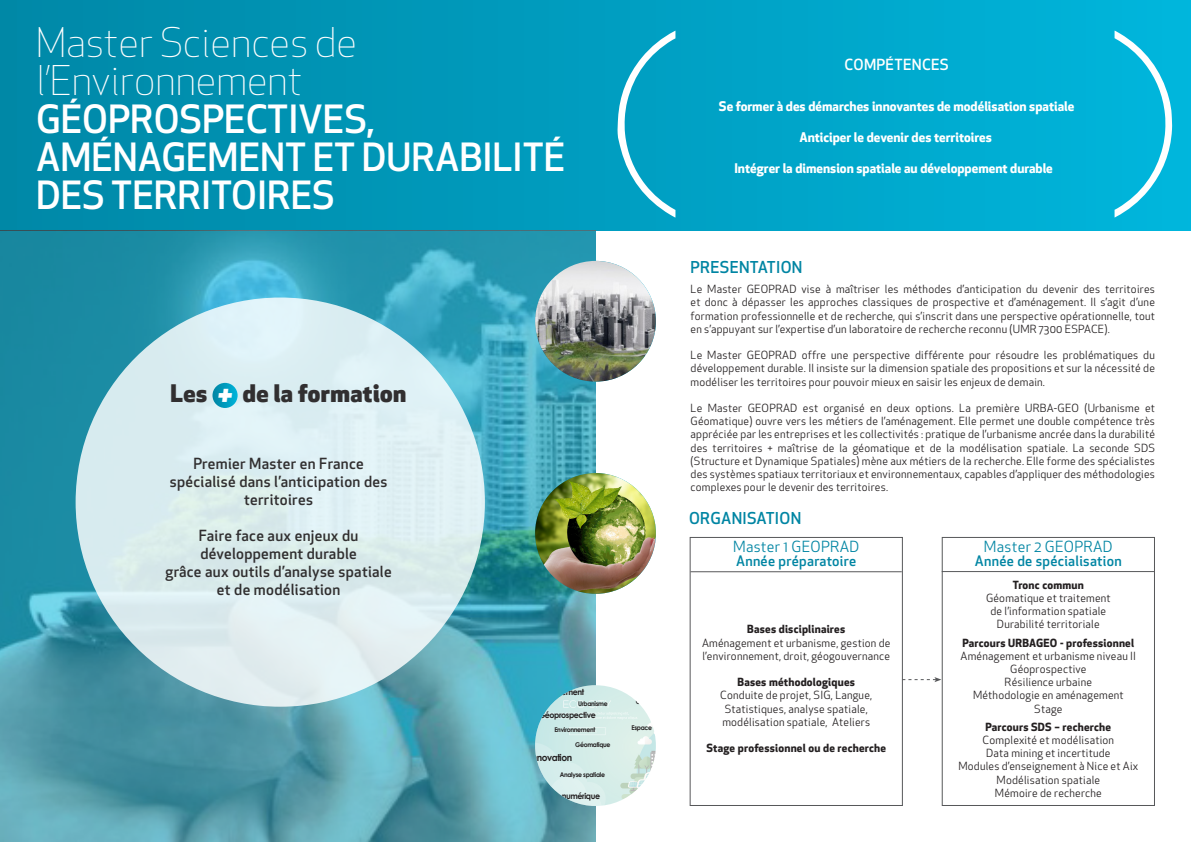
<style>
.page{position:relative;width:1191px;height:842px;background:#fff}
.page>*{position:absolute;margin:0;border:0;box-sizing:border-box;transform-origin:0 0}
.t1{font:300 40px "Apex New";color:#fff}
.t2{font:500 38px "Apex New";color:#fff}
.t3{font:italic 800 25.3px "Apex New";color:#fff}
.t4{font:800 23.6px "Apex New";letter-spacing:.02em;color:#312f30}
.t5{font:500 16px "Apex New";letter-spacing:.02em;color:#0085a3}
.t6{font:500 15px/18px "Apex New";letter-spacing:.02em;color:#312f30;text-align:center}
.t7{font:15px "Apex New";letter-spacing:.02em;color:#0085a3}
.t8{font:500 15px "Apex New";letter-spacing:.02em;color:#fff}
.t9{font:500 14px "Apex New";letter-spacing:.02em;color:#0085a3}
.t10{font:700 13px "Apex New";color:#fff}
.t11{font:11px/13.2px "Apex New";letter-spacing:.02em;color:#231f20;text-align:justify}
.t12{font:700 11px "Apex New";letter-spacing:.02em;color:#231f20}
.t13{font:700 9.5px "Century Gothic";letter-spacing:-.05em;color:#231f20;scale:.95 1}
.t14{font:700 8.3px "Century Gothic";letter-spacing:-.05em;color:#231f20;scale:.95 1}
.t15{font:700 6.5px "Century Gothic";letter-spacing:-.05em;color:#231f20;scale:.95 1}
.s1{font-weight:700}
</style>
<div class="page">
<div style="left:0;top:0;width:1191px;height:231px;background:linear-gradient(to right,#0087a6,#00b5dc)"></div>
<svg style="left:0;top:231px;width:595px;height:611px;background:#3f9baf"></svg>
<img style="left:535px;top:261px;width:121px;height:121px;border-radius:60px">
<img style="left:535px;top:473px;width:121px;height:121px;border-radius:60px">
<img style="left:535px;top:685px;width:121px;height:121px">
<svg style="left:617px;top:31px;width:58px;height:187px;background:#21abca"></svg>
<svg style="left:1114px;top:31px;width:58px;height:187px;background:#22bedf"></svg>
<div style="left:76px;top:297px;width:409px;height:410px;background:#ddeef1;border-radius:50%"></div>
<svg style="left:212px;top:383px;width:26px;height:25px"></svg>
<div style="left:689px;top:537px;width:214px;height:269px;border:1px solid #57585a"></div>
<div style="left:941px;top:537px;width:214px;height:269px;border:1px solid #57585a"></div>
<hr style="left:690px;top:571px;width:211px;height:1px;background:#57585a">
<hr style="left:941px;top:571px;width:213px;height:1px;background:#57585a">
<svg style="left:902px;top:677px;width:39px;height:5px"></svg>
<p class="t1" style="left:36px;top:18px;width:322px">Master Sciences de</p>
<p class="t1" style="left:36px;top:56px;width:268px">l’Environnement</p>
<p class="t2" style="left:36px;top:94px;width:341px">GÉOPROSPECTIVES,</p>
<p class="t2" style="left:36px;top:132px;width:531px">AMÉNAGEMENT ET DURABILITÉ</p>
<p class="t2" style="left:36px;top:170px;width:300px">DES TERRITOIRES</p>
<p class="t4" style="left:171px;top:376px;width:38px">Les</p>
<p class="t3" style="left:217px;top:377px;width:17px">+</p>
<p class="t4" style="left:243px;top:376px;width:165px">de la formation</p>
<p class="t6" style="left:170px;top:454px;width:219px">Premier Master en France spécialisé dans l’anticipation des territoires</p>
<p class="t6" style="left:199px;top:526px;width:161px;text-align:left">Faire face aux enjeux du développement durable</p>
<p class="t6" style="left:165px;top:562px;width:228px">grâce aux outils d’analyse spatiale et de modélisation</p>
<p class="t15" style="left:578px;top:698px;width:33px">Urbanisme</p>
<p class="t14" style="left:539px;top:708px;width:62px">Géoprospective</p>
<p class="t15" style="left:554px;top:725px;width:45px">Environnement</p>
<p class="t15" style="left:575px;top:740px;width:39px">Géomatique</p>
<p class="t13" style="left:530px;top:750px;width:46px">Innovation</p>
<p class="t15" style="left:560px;top:770px;width:49px">Analyse spatiale</p>
<p class="t15" style="left:631px;top:723px;width:23px">Espace</p>
<p class="t8" style="left:844px;top:55px;width:106px">COMPÉTENCES</p>
<p class="t10" style="left:719px;top:97px;width:357px">Se former à des démarches innovantes de modélisation spatiale</p>
<p class="t10" style="left:799px;top:128px;width:194px">Anticiper le devenir des territoires</p>
<p class="t10" style="left:734px;top:159px;width:320px">Intégrer la dimension spatiale au développement durable</p>
<p class="t5" style="left:690px;top:256px;width:113px">PRESENTATION</p>
<p class="t11" style="left:690px;top:283px;width:466px">Le Master GEOPRAD vise à maîtriser les méthodes d’anticipation du devenir des territoires et donc à dépasser les approches classiques de prospective et d’aménagement. Il s’agit d’une formation professionnelle et de recherche, qui s’inscrit dans une perspective opérationnelle, tout en s’appuyant sur l’expertise d’un laboratoire de recherche reconnu (UMR 7300 ESPACE).</p>
<p class="t11" style="left:690px;top:349px;width:466px">Le Master GEOPRAD offre une perspective différente pour résoudre les problématiques du développement durable. Il insiste sur la dimension spatiale des propositions et sur la nécessité de modéliser les territoires pour pouvoir mieux en saisir les enjeux de demain.</p>
<p class="t11" style="left:690px;top:401px;width:466px">Le Master GEOPRAD est organisé en deux options. La première URBA-GEO (Urbanisme et Géomatique) ouvre vers les métiers de l’aménagement. Elle permet une double compétence très appréciée par les entreprises et les collectivités : pratique de l’urbanisme ancrée dans la durabilité des territoires + maîtrise de la géomatique et de la modélisation spatiale. La seconde SDS (Structure et Dynamique Spatiales) mène aux métiers de la recherche. Elle forme des spécialistes des systèmes spatiaux territoriaux et environnementaux, capables d’appliquer des méthodologies complexes pour le devenir des territoires.</p>
<p class="t5" style="left:689px;top:508px;width:114px">ORGANISATION</p>
<p class="t7" style="left:733px;top:537px;width:128px">Master 1 GEOPRAD</p>
<p class="t9" style="left:736px;top:551px;width:122px">Année préparatoire</p>
<p class="t12" style="left:747px;top:621px;width:99px">Bases disciplinaires</p>
<p class="t11" style="left:702px;top:636px;width:190px">Aménagement et urbanisme, gestion de l’environnement, droit, géogouvernance</p>
<p class="t12" style="left:737px;top:674px;width:119px">Bases méthodologiques</p>
<p class="t11" style="left:720px;top:689px;width:153px;text-align:left">Conduite de projet, SIG, Langue,<br>Statistiques, analyse spatiale, modélisation spatiale, Ateliers</p>
<p class="t12" style="left:706px;top:740px;width:181px">Stage professionnel ou de recherche</p>
<p class="t7" style="left:984px;top:537px;width:130px">Master 2 GEOPRAD</p>
<p class="t9" style="left:975px;top:551px;width:148px">Année de spécialisation</p>
<p class="t12" style="left:1013px;top:577px;width:72px">Tronc commun</p>
<p class="t11" style="left:986px;top:591px;width:126px">Géomatique et traitement</p>
<p class="t11" style="left:990px;top:604px;width:117px">de l’information spatiale</p>
<p class="t11" style="left:997px;top:618px;width:104px">Durabilité territoriale</p>
<p class="t11" style="left:960px;top:636px;width:177px;text-align:center"><span class="s1">Parcours URBAGEO - professionnel<br></span>Aménagement et urbanisme niveau II<br>Géoprospective</p>
<p class="t11" style="left:1004px;top:675px;width:89px">Résilience urbaine</p>
<p class="t11" style="left:973px;top:689px;width:152px">Méthodologie en aménagement</p>
<p class="t11" style="left:1034px;top:702px;width:30px">Stage</p>
<p class="t12" style="left:985px;top:719px;width:127px">Parcours SDS – recherche</p>
<p class="t11" style="left:982px;top:733px;width:133px">Complexité et modélisation</p>
<p class="t11" style="left:986px;top:746px;width:126px">Data mining et incertitude</p>
<p class="t11" style="left:958px;top:760px;width:181px;text-align:center">Modules d’enseignement à Nice et Aix<br>Modélisation spatiale</p>
<p class="t11" style="left:995px;top:786px;width:108px">Mémoire de recherche</p>
</div>
